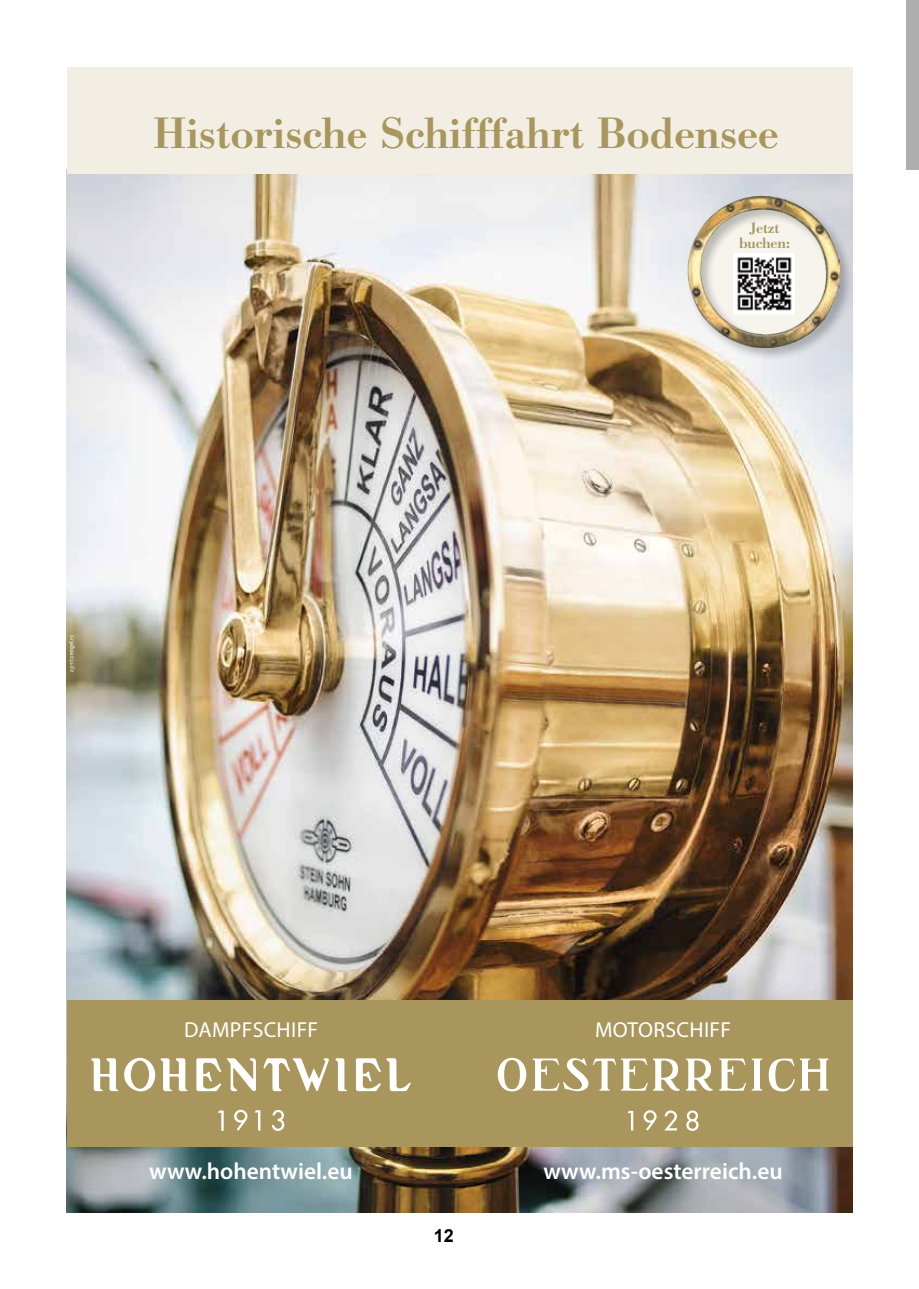
<style>
.page{position:relative;width:919px;height:1289px;background:#fff}
.page>*{position:absolute;margin:0;border:0;box-sizing:border-box;transform-origin:0 0}
.t1{font:500 43.2px "B Bodoni";color:#a8965d}
.t2{font:600 23.4px "Myriad Pro";color:#fff}
.t3{font:21.75px "Myriad Pro";letter-spacing:.015em;color:#fff}
.t4{font:700 18px "Arial";color:#000}
.t5{font:500 14.7px/14.4px "B Bodoni";letter-spacing:-.01em;color:#a8965d;text-align:center}
</style>
<div class="page">
<div style="left:906px;top:1px;width:12px;height:169px;background:#aeaeae"></div>
<img style="left:67px;top:174px;width:785px;height:1038px">
<div style="left:67px;top:67px;width:785px;height:107px;background:#f2eee4"></div>
<div style="left:67px;top:1000px;width:785px;height:146px;background:#a8965d"></div>
<svg style="left:69px;top:635px;width:6px;height:37px"></svg>
<svg style="left:91px;top:1058px;width:27px;height:33px"></svg>
<svg style="left:227px;top:1058px;width:29px;height:33px"></svg>
<svg style="left:196px;top:1058px;width:25px;height:33px"></svg>
<svg style="left:161px;top:1058px;width:27px;height:33px"></svg>
<svg style="left:335px;top:1058px;width:12px;height:33px"></svg>
<svg style="left:263px;top:1058px;width:66px;height:33px"></svg>
<svg style="left:124px;top:1057px;width:31px;height:34px"></svg>
<svg style="left:356px;top:1058px;width:55px;height:33px"></svg>
<svg style="left:234px;top:1109px;width:13px;height:21px"></svg>
<svg style="left:218px;top:1110px;width:6px;height:20px"></svg>
<svg style="left:254px;top:1110px;width:6px;height:20px"></svg>
<svg style="left:272px;top:1110px;width:12px;height:20px"></svg>
<svg style="left:497px;top:1057px;width:29px;height:34px"></svg>
<svg style="left:686px;top:1058px;width:27px;height:33px"></svg>
<svg style="left:768px;top:1058px;width:60px;height:33px"></svg>
<svg style="left:719px;top:1058px;width:43px;height:32px"></svg>
<svg style="left:532px;top:1058px;width:115px;height:33px"></svg>
<svg style="left:653px;top:1058px;width:27px;height:33px"></svg>
<svg style="left:627px;top:1110px;width:6px;height:20px"></svg>
<svg style="left:664px;top:1110px;width:13px;height:20px"></svg>
<svg style="left:686px;top:1110px;width:12px;height:20px"></svg>
<svg style="left:643px;top:1110px;width:13px;height:20px"></svg>
<div style="left:685px;top:193px;width:167px;height:168px;background:#000;opacity:.25"></div>
<img style="left:687px;top:195px;width:152px;height:153px">
<img style="left:733px;top:254px;width:61px;height:60px">
<h1 class="t1" style="left:153px;top:108px;width:627px">Historische Schifffahrt Bodensee</h1>
<p class="t5" style="left:739px;top:221px;width:52px">Jetzt buchen:</p>
<p class="t3" style="left:184px;top:1015px;width:136px">DAMPFSCHIFF</p>
<p class="t3" style="left:595px;top:1015px;width:137px">MOTORSCHIFF</p>
<p class="t2" style="left:149px;top:1156px;width:205px">www.hohentwiel.eu</p>
<p class="t2" style="left:543px;top:1156px;width:241px">www.ms-oesterreich.eu</p>
<p class="t4" style="left:434px;top:1223px;width:22px">12</p>
</div>
